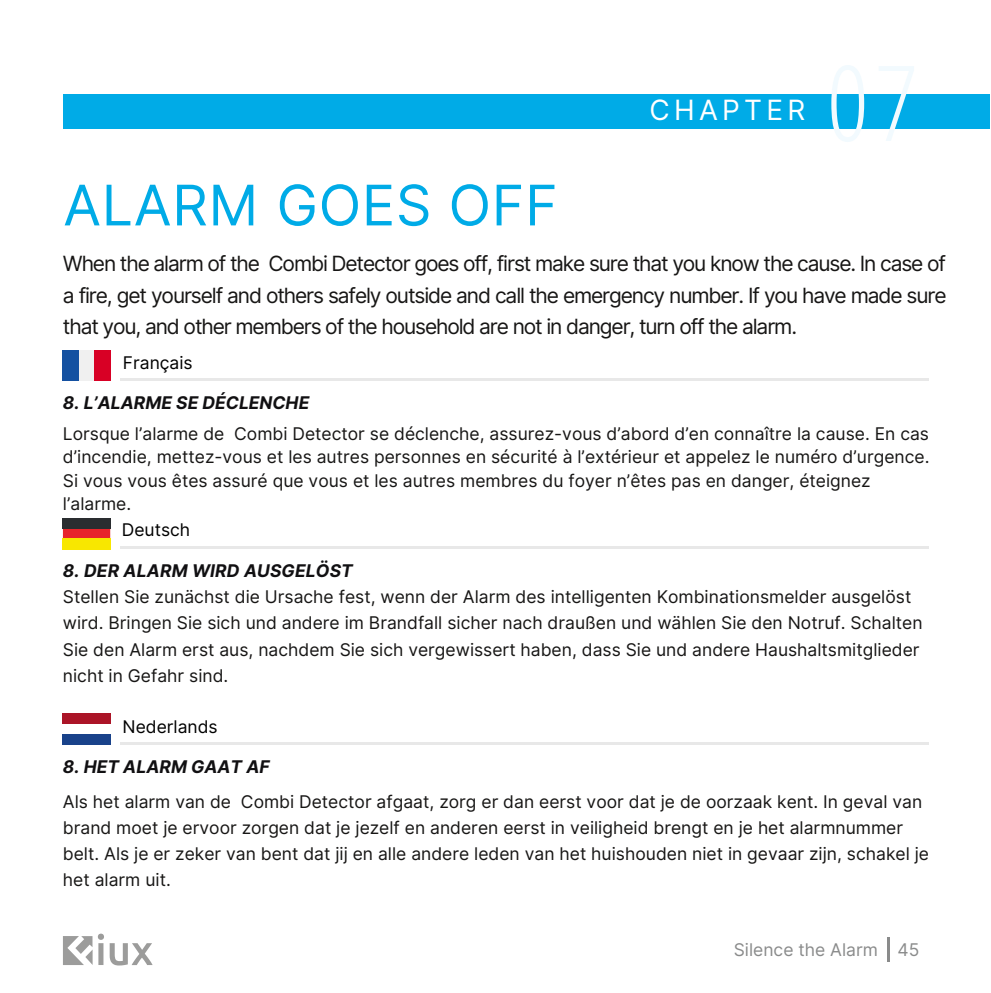
<style>
.page{position:relative;width:991px;height:993px;background:#fff}
.page>*{position:absolute;margin:0;border:0;box-sizing:border-box;transform-origin:0 0}
.t1{font:300 104.65px "Open Sans Condensed";color:#f2fafe}
.t2{font:56px "Inter";letter-spacing:.01em;color:#00abe7}
.t3{font:28px "Inter";letter-spacing:.155em;color:#fff}
.t4{font:21px/31.5px "Inter";letter-spacing:-.055em;color:#171615;text-align:justify}
.t5{font:17.5px/26.2px "Inter";color:#171615}
.t6{font:italic 700 17.5px "Inter";color:#111012}
.t7{font:17.5px "Inter";color:#000}
.t8{font:17.5px "Inter";color:#8a8b8b}
</style>
<div class="page">
<div style="left:63px;top:94px;width:926px;height:34px;background:#00abe7"></div>
<hr style="left:121px;top:378px;width:806px;height:2px;background:#e8e8e8">
<div style="left:63px;top:350px;width:47px;height:30px;background:#f0f0f0"></div>
<div style="left:63px;top:350px;width:16px;height:30px;background:#1451a1"></div>
<div style="left:94px;top:350px;width:16px;height:30px;background:#d80025"></div>
<hr style="left:121px;top:546px;width:806px;height:2px;background:#e8e8e8">
<svg style="left:63px;top:528px;width:47px;height:10px"></svg>
<div style="left:63px;top:518px;width:47px;height:10px;background:#2a2d30"></div>
<div style="left:63px;top:538px;width:47px;height:11px;background:#f8e700"></div>
<hr style="left:121px;top:742px;width:806px;height:2px;background:#e8e8e8">
<div style="left:63px;top:713px;width:47px;height:11px;background:#ab1427"></div>
<div style="left:63px;top:734px;width:47px;height:10px;background:#19428a"></div>
<svg style="left:110px;top:943px;width:43px;height:22px"></svg>
<svg style="left:63px;top:933px;width:41px;height:31px"></svg>
<hr style="left:887px;top:937px;width:2px;height:24px;background:#8a8b8b">
<h3 class="t3" style="left:649px;top:93px;width:157px">CHAPTER</h3>
<h1 class="t1" style="left:826px;top:29px;width:92px">07</h1>
<h2 class="t2" style="left:63px;top:171px;width:496px">ALARM GOES OFF</h2>
<p class="t4" style="left:63px;top:247px;width:885px">When the alarm of the Combi Detector goes off, first make sure that you know the cause. In case of a fire, get yourself and others safely outside and call the emergency number. If you have made sure that you, and other members of the household are not in danger, turn off the alarm.</p>
<p class="t7" style="left:123px;top:352px;width:71px">Français</p>
<p class="t6" style="left:63px;top:392px;width:248px">8. L’ALARME SE DÉCLENCHE</p>
<p class="t5" style="left:63px;top:422px;width:868px;line-height:23.4px">Lorsque l’alarme de Combi Detector se déclenche, assurez-vous d’abord d’en connaître la cause. En cas d’incendie, mettez-vous et les autres personnes en sécurité à l’extérieur et appelez le numéro d’urgence.<br>Si vous vous êtes assuré que vous et les autres membres du foyer n’êtes pas en danger, éteignez l’alarme.</p>
<p class="t7" style="left:122px;top:519px;width:70px">Deutsch</p>
<p class="t6" style="left:63px;top:560px;width:291px">8. DER ALARM WIRD AUSGELÖST</p>
<p class="t5" style="left:63px;top:583px;width:861px">Stellen Sie zunächst die Ursache fest, wenn der Alarm des intelligenten Kombinationsmelder ausgelöst wird. Bringen Sie sich und andere im Brandfall sicher nach draußen und wählen Sie den Notruf. Schalten Sie den Alarm erst aus, nachdem Sie sich vergewissert haben, dass Sie und andere Haushaltsmitglieder nicht in Gefahr sind.</p>
<p class="t7" style="left:122px;top:716px;width:97px">Nederlands</p>
<p class="t6" style="left:63px;top:755px;width:208px">8. HET ALARM GAAT AF</p>
<p class="t5" style="left:63px;top:788px;width:867px">Als het alarm van de Combi Detector afgaat, zorg er dan eerst voor dat je de oorzaak kent. In geval van brand moet je ervoor zorgen dat je jezelf en anderen eerst in veiligheid brengt en je het alarmnummer belt. Als je er zeker van bent dat jij en alle andere leden van het huishouden niet in gevaar zijn, schakel je het alarm uit.</p>
<p class="t8" style="left:733px;top:939px;width:187px">Silence the Alarm 45</p>
</div>
